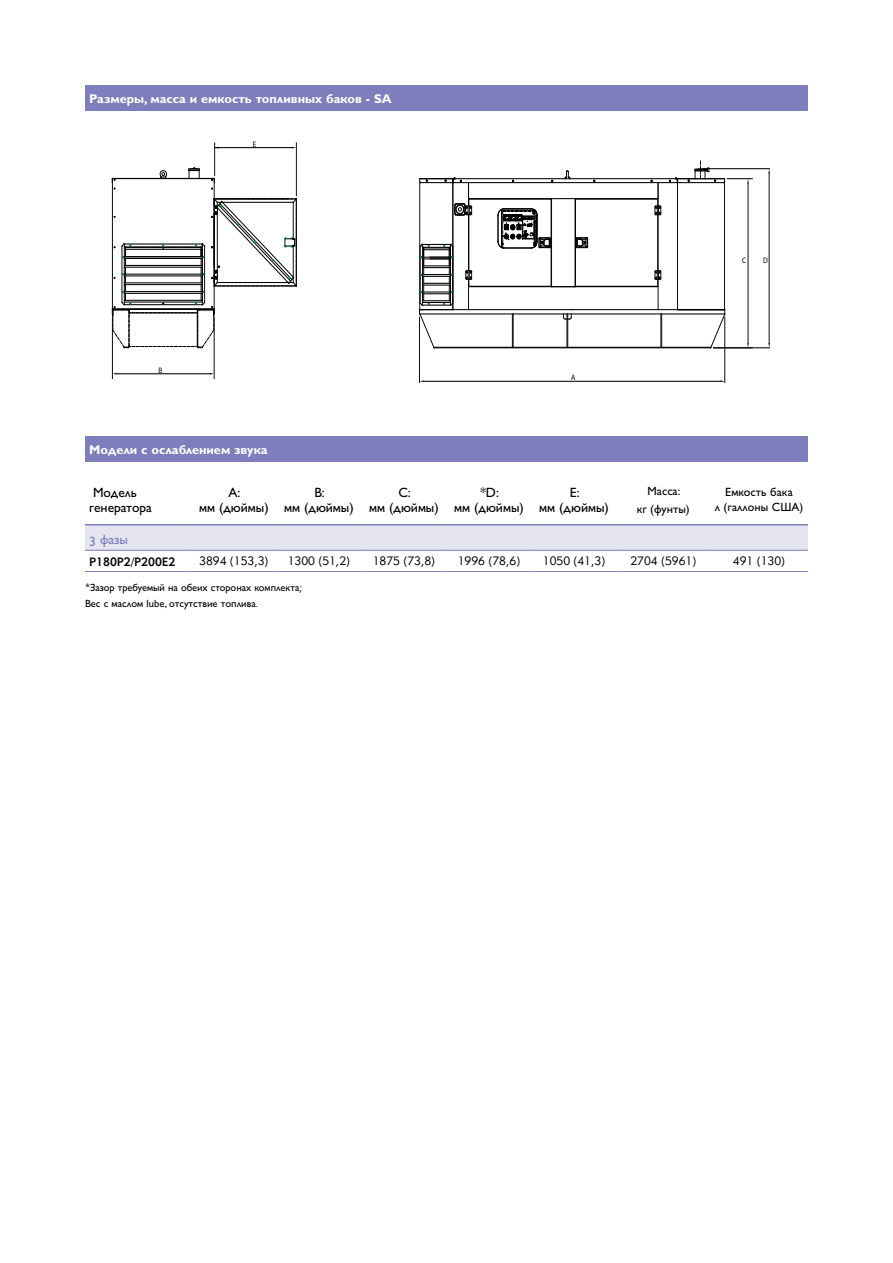
<style>
.page{position:relative;width:893px;height:1263px;background:#fff}
.page>*{position:absolute;margin:0;border:0;box-sizing:border-box;transform-origin:0 0}
.t1{font:13.5px/15px "Gill Sans Cyr";color:#000;text-align:center}
.t2{font:13.5px "Gill Sans Cyr";color:#7d7ebb}
.t3{font:700 12.75px "Gill Sans Cyr";color:#fff}
.t4{font:12px "Geometric 415 BT Lite A";color:#000}
.t5{font:12px/18px "Gill Sans Cyr";color:#000;text-align:center}
.t6{font:12px "Geometric 415 BT Medium A";color:#000}
.t7{font:10.5px/16.5px "Gill Sans Cyr";color:#000}
.t8{font:7.95px "Myriad";color:#000;scale:.9 1}
.s1{font-family:"Geometric 415 BT Lite A"}
</style>
<div class="page">
<div style="left:85px;top:85px;width:723px;height:26px;background:#7d7ebb"></div>
<div style="left:85px;top:525px;width:723px;height:25px;background:#e5e5f1"></div>
<hr style="left:85px;top:524px;width:106px;height:1px;background:#7d7ebb">
<hr style="left:191px;top:524px;width:85px;height:1px;background:#7d7ebb">
<hr style="left:276px;top:524px;width:85px;height:1px;background:#7d7ebb">
<hr style="left:361px;top:524px;width:85px;height:1px;background:#7d7ebb">
<hr style="left:446px;top:524px;width:85px;height:1px;background:#7d7ebb">
<hr style="left:531px;top:524px;width:86px;height:1px;background:#7d7ebb">
<hr style="left:617px;top:524px;width:93px;height:1px;background:#7d7ebb">
<hr style="left:710px;top:524px;width:98px;height:1px;background:#7d7ebb">
<hr style="left:85px;top:550px;width:106px;height:1px;background:#7d7ebb">
<hr style="left:191px;top:550px;width:85px;height:1px;background:#7d7ebb">
<hr style="left:276px;top:550px;width:85px;height:1px;background:#7d7ebb">
<hr style="left:361px;top:550px;width:85px;height:1px;background:#7d7ebb">
<hr style="left:446px;top:550px;width:85px;height:1px;background:#7d7ebb">
<hr style="left:531px;top:550px;width:86px;height:1px;background:#7d7ebb">
<hr style="left:617px;top:550px;width:93px;height:1px;background:#7d7ebb">
<hr style="left:710px;top:550px;width:98px;height:1px;background:#7d7ebb">
<hr style="left:85px;top:571px;width:106px;height:1px;background:#7d7ebb">
<hr style="left:191px;top:571px;width:85px;height:1px;background:#7d7ebb">
<hr style="left:276px;top:571px;width:85px;height:1px;background:#7d7ebb">
<hr style="left:361px;top:571px;width:85px;height:1px;background:#7d7ebb">
<hr style="left:446px;top:571px;width:85px;height:1px;background:#7d7ebb">
<hr style="left:531px;top:571px;width:86px;height:1px;background:#7d7ebb">
<hr style="left:617px;top:571px;width:93px;height:1px;background:#7d7ebb">
<hr style="left:710px;top:571px;width:98px;height:1px;background:#7d7ebb">
<hr style="left:434px;top:347px;width:277px;height:1px;background:#000">
<hr style="left:434px;top:348px;width:277px;height:1px;background:#000">
<hr style="left:419px;top:314px;width:306px;height:1px;background:#000">
<hr style="left:567px;top:314px;width:1px;height:33px;background:#000">
<hr style="left:513px;top:314px;width:1px;height:33px;background:#000">
<hr style="left:512px;top:314px;width:1px;height:33px;background:#000">
<svg style="left:563px;top:314px;width:9px;height:6px"></svg>
<hr style="left:661px;top:314px;width:1px;height:33px;background:#000">
<hr style="left:419px;top:309px;width:153px;height:1px;background:#000">
<hr style="left:453px;top:178px;width:224px;height:1px;background:#000">
<hr style="left:453px;top:182px;width:224px;height:1px;background:#000">
<hr style="left:419px;top:179px;width:1px;height:130px;background:#000">
<hr style="left:453px;top:179px;width:1px;height:131px;background:#000">
<hr style="left:420px;top:182px;width:33px;height:1px;background:#000">
<hr style="left:420px;top:178px;width:33px;height:1px;background:#000">
<svg style="left:419px;top:179px;width:9px;height:4px"></svg>
<hr style="left:469px;top:198px;width:189px;height:1px;background:#000">
<hr style="left:575px;top:286px;width:83px;height:1px;background:#000">
<hr style="left:572px;top:309px;width:153px;height:1px;background:#000">
<hr style="left:575px;top:199px;width:83px;height:1px;background:#000">
<svg style="left:576px;top:237px;width:12px;height:11px"></svg>
<hr style="left:551px;top:199px;width:1px;height:87px;background:#000">
<hr style="left:575px;top:199px;width:1px;height:87px;background:#000">
<hr style="left:468px;top:215px;width:1px;height:56px;background:#000">
<hr style="left:469px;top:215px;width:1px;height:56px;background:#000">
<hr style="left:469px;top:286px;width:82px;height:1px;background:#000">
<hr style="left:468px;top:279px;width:1px;height:31px;background:#000">
<svg style="left:465px;top:270px;width:7px;height:16px"></svg>
<svg style="left:551px;top:286px;width:24px;height:1px"></svg>
<hr style="left:469px;top:199px;width:82px;height:1px;background:#000">
<svg style="left:444px;top:178px;width:28px;height:38px"></svg>
<svg style="left:497px;top:208px;width:54px;height:41px"></svg>
<svg style="left:564px;top:170px;width:6px;height:9px"></svg>
<hr style="left:724px;top:179px;width:1px;height:130px;background:#000">
<hr style="left:677px;top:179px;width:1px;height:131px;background:#000">
<hr style="left:658px;top:215px;width:1px;height:56px;background:#000">
<hr style="left:657px;top:215px;width:1px;height:56px;background:#000">
<hr style="left:658px;top:279px;width:1px;height:31px;background:#000">
<svg style="left:654px;top:270px;width:8px;height:16px"></svg>
<hr style="left:678px;top:182px;width:46px;height:1px;background:#000">
<hr style="left:678px;top:178px;width:46px;height:1px;background:#000">
<svg style="left:650px;top:180px;width:12px;height:35px"></svg>
<svg style="left:669px;top:178px;width:10px;height:5px"></svg>
<svg style="left:687px;top:161px;width:29px;height:21px"></svg>
<hr style="left:113px;top:178px;width:101px;height:1px;background:#000">
<svg style="left:112px;top:178px;width:4px;height:12px"></svg>
<svg style="left:188px;top:167px;width:12px;height:11px"></svg>
<svg style="left:211px;top:178px;width:4px;height:12px"></svg>
<svg style="left:159px;top:170px;width:8px;height:8px"></svg>
<hr style="left:112px;top:179px;width:1px;height:130px;background:#000">
<hr style="left:214px;top:179px;width:1px;height:130px;background:#000">
<svg style="left:112px;top:198px;width:185px;height:150px"></svg>
<svg style="left:710px;top:308px;width:15px;height:41px"></svg>
<svg style="left:419px;top:244px;width:35px;height:105px"></svg>
<hr style="left:748px;top:183px;width:1px;height:160px;background:#000">
<svg style="left:723px;top:178px;width:29px;height:5px"></svg>
<hr style="left:419px;top:317px;width:1px;height:65px;background:#000">
<hr style="left:724px;top:317px;width:1px;height:65px;background:#000">
<hr style="left:424px;top:381px;width:296px;height:1px;background:#000">
<hr style="left:713px;top:348px;width:57px;height:1px;background:#000">
<hr style="left:703px;top:168px;width:67px;height:1px;background:#000">
<hr style="left:769px;top:173px;width:1px;height:170px;background:#000">
<hr style="left:214px;top:143px;width:1px;height:32px;background:#000">
<hr style="left:296px;top:143px;width:1px;height:53px;background:#000">
<hr style="left:215px;top:147px;width:77px;height:1px;background:#000">
<hr style="left:112px;top:317px;width:1px;height:61px;background:#000">
<hr style="left:214px;top:317px;width:1px;height:61px;background:#000">
<hr style="left:117px;top:373px;width:93px;height:1px;background:#000">
<div style="left:85px;top:436px;width:723px;height:26px;background:#7d7ebb"></div>
<p class="t3" style="left:89px;top:91px;width:304px">Размеры, масса и емкость топливных баков - SA</p>
<p class="t8" style="left:159px;top:366px;width:6px">B</p>
<p class="t8" style="left:253px;top:140px;width:5px">E</p>
<p class="t3" style="left:89px;top:442px;width:180px">Модели с ослаблением звука</p>
<p class="t8" style="left:571px;top:374px;width:6px">A</p>
<p class="t8" style="left:742px;top:256px;width:6px">C</p>
<p class="t8" style="left:763px;top:256px;width:7px">D</p>
<p class="t1" style="left:89px;top:485px;width:64px;text-align:left">Модель генератора</p>
<p class="t1" style="left:199px;top:485px;width:71px">A:<br>мм (дюймы)</p>
<p class="t1" style="left:284px;top:485px;width:71px">B:<br>мм (дюймы)</p>
<p class="t1" style="left:369px;top:485px;width:71px">C:<br>мм (дюймы)</p>
<p class="t1" style="left:454px;top:485px;width:71px">*D:<br>мм (дюймы)</p>
<p class="t1" style="left:539px;top:485px;width:71px">E:<br>мм (дюймы)</p>
<p class="t5" style="left:637px;top:482px;width:54px">Масса:<br>кг (фунты)</p>
<p class="t5" style="left:715px;top:485px;width:90px;line-height:15px">Емкость бака<br>л (галлоны США)</p>
<p class="t2" style="left:89px;top:532px;width:40px">3 фазы</p>
<p class="t6" style="left:89px;top:554px;width:88px">P180P2/P200E2</p>
<p class="t4" style="left:199px;top:554px;width:71px">3894 (153,3)</p>
<p class="t4" style="left:288px;top:554px;width:64px">1300 (51,2)</p>
<p class="t4" style="left:373px;top:554px;width:64px">1875 (73,8)</p>
<p class="t4" style="left:458px;top:554px;width:64px">1996 (78,6)</p>
<p class="t4" style="left:543px;top:554px;width:64px">1050 (41,3)</p>
<p class="t4" style="left:630px;top:554px;width:67px">2704 (5961)</p>
<p class="t4" style="left:733px;top:554px;width:54px">491 (130)</p>
<p class="t7" style="left:85px;top:579px;width:219px"><span class="s1">*</span>Зазор требуемый на обеих сторонах комплекта<span class="s1">;<br></span>Вес с маслом lube, отсутствие топлива<span class="s1">.</span></p>
</div>
